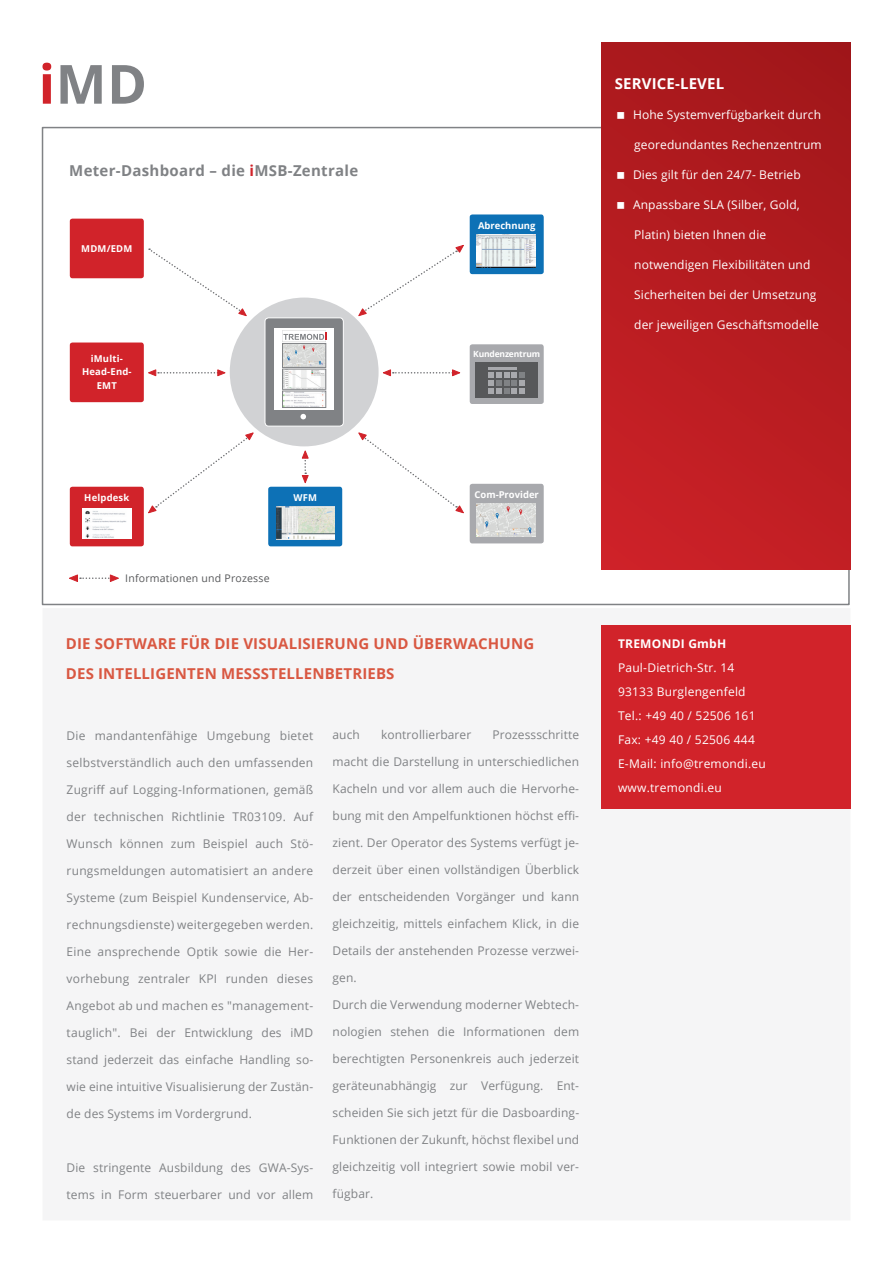
<style>
.page{position:relative;width:893px;height:1263px;background:#fff}
.page>*{position:absolute;margin:0;border:0;box-sizing:border-box;transform-origin:0 0}
.t1{font:700 54px "Open Sans";color:#808285}
.t2{font:700 15px "Open Sans";letter-spacing:.01em;color:#d95842}
.t3{font:700 15px "Open Sans";letter-spacing:.02em;color:#808285}
.t4{font:700 15px "Open Sans";letter-spacing:.01em;color:#fff}
.t5{font:12px "Open Sans";letter-spacing:.01em;color:#808285}
.t6{font:12px "Open Sans";letter-spacing:.01em;color:#fff}
.t7{font:700 12px "Open Sans";letter-spacing:.02em;color:#fff}
.t8{font:10.5px "Open Sans";letter-spacing:.02em;color:#57585a}
.t9{font:700 9.45px/13.5px "Open Sans";letter-spacing:.02em;color:#fff;text-align:center}
.t10{font:700 9.45px "Open Sans";color:#fff}
.t11{font:700 8.55px "Open Sans";letter-spacing:-.02em;color:#fff}
.s1{color:#d1232a}
</style>
<div class="page">
<div style="left:601px;top:43px;width:249px;height:527px;background:linear-gradient(to bottom,#a4181b,#c82026)"></div>
<div style="left:601px;top:625px;width:249px;height:183px;background:#d1232a"></div>
<div style="left:68px;top:217px;width:77px;height:63px;background:#d1232a;border-radius:4px"></div>
<div style="left:67px;top:216px;width:80px;height:65px;border:3px solid #fff;border-radius:4px"></div>
<div style="left:68px;top:341px;width:77px;height:62px;background:#d1232a;border-radius:4px"></div>
<div style="left:67px;top:340px;width:80px;height:65px;border:3px solid #fff;border-radius:4px"></div>
<div style="left:68px;top:485px;width:77px;height:63px;background:#d1232a;border-radius:4px"></div>
<div style="left:67px;top:484px;width:80px;height:65px;border:3px solid #fff;border-radius:4px"></div>
<img style="left:83px;top:508px;width:48px;height:30px">
<div style="left:267px;top:485px;width:77px;height:63px;background:#0d71b6;border-radius:4px"></div>
<div style="left:266px;top:484px;width:79px;height:65px;border:3px solid #fff;border-radius:4px"></div>
<img style="left:276px;top:506px;width:58px;height:33px">
<div style="left:468px;top:213px;width:77px;height:62px;background:#0d71b6;border-radius:4px"></div>
<div style="left:467px;top:212px;width:79px;height:65px;border:3px solid #fff;border-radius:4px"></div>
<img style="left:477px;top:234px;width:59px;height:33px">
<div style="left:468px;top:482px;width:77px;height:63px;background:#a8a9ad;border-radius:4px"></div>
<div style="left:467px;top:481px;width:79px;height:65px;border:3px solid #fff;border-radius:4px"></div>
<img style="left:477px;top:503px;width:59px;height:33px">
<svg style="left:485px;top:521px;width:3px;height:6px"></svg>
<svg style="left:496px;top:513px;width:3px;height:6px"></svg>
<svg style="left:528px;top:527px;width:3px;height:6px"></svg>
<svg style="left:507px;top:506px;width:3px;height:6px"></svg>
<svg style="left:519px;top:509px;width:3px;height:6px"></svg>
<div style="left:468px;top:343px;width:77px;height:62px;background:#a8a9ad;border-radius:4px"></div>
<div style="left:467px;top:342px;width:79px;height:65px;border:3px solid #fff;border-radius:4px"></div>
<div style="left:475px;top:362px;width:63px;height:36px;background:#57585a"></div>
<svg style="left:488px;top:372px;width:37px;height:22px"></svg>
<hr style="left:488px;top:367px;width:29px;height:3px;background:#a8a9ad">
<svg style="left:148px;top:369px;width:78px;height:7px"></svg>
<svg style="left:148px;top:432px;width:106px;height:81px"></svg>
<svg style="left:358px;top:432px;width:106px;height:81px"></svg>
<svg style="left:149px;top:248px;width:98px;height:68px"></svg>
<svg style="left:358px;top:245px;width:106px;height:71px"></svg>
<svg style="left:69px;top:574px;width:50px;height:8px"></svg>
<div style="left:230px;top:298px;width:149px;height:148px;background:#d1d2d4;border-radius:50%"></div>
<div style="left:265px;top:318px;width:78px;height:108px;background:#808285;border-radius:4px"></div>
<div style="left:265px;top:317px;width:79px;height:109px;border:1px solid #fff;border-radius:4px"></div>
<svg style="left:274px;top:328px;width:60px;height:82px;background:#f2f1f1"></svg>
<svg style="left:300px;top:414px;width:6px;height:5px"></svg>
<img style="left:284px;top:371px;width:40px;height:16px">
<div style="left:282px;top:369px;width:44px;height:20px;border:1px solid #808285"></div>
<img style="left:284px;top:393px;width:40px;height:13px">
<div style="left:282px;top:391px;width:44px;height:17px;border:1px solid #808285"></div>
<svg style="left:282px;top:330px;width:44px;height:35px;background:#d5d5d5"></svg>
<svg style="left:302px;top:450px;width:7px;height:34px"></svg>
<svg style="left:383px;top:369px;width:78px;height:7px"></svg>
<svg style="left:617px;top:112px;width:7px;height:7px"></svg>
<svg style="left:617px;top:172px;width:7px;height:7px"></svg>
<svg style="left:617px;top:202px;width:7px;height:7px"></svg>
<p class="t1" style="left:39px;top:46px;width:110px"><span class="s1">i</span>MD</p>
<p class="t3" style="left:69px;top:160px;width:291px">Meter-Dashboard – die <span class="s1">i</span>MSB-Zentrale</p>
<p class="t9" style="left:81px;top:241px;width:53px">MDM/EDM</p>
<p class="t9" style="left:91px;top:351px;width:34px">iMulti-</p>
<p class="t9" style="left:82px;top:365px;width:51px">Head-End-<br>EMT</p>
<p class="t10" style="left:478px;top:219px;width:59px">Abrechnung</p>
<p class="t11" style="left:473px;top:348px;width:69px">Kundenzentrum</p>
<p class="t4" style="left:615px;top:73px;width:111px">SERVICE-LEVEL</p>
<p class="t6" style="left:633px;top:107px;width:189px">Hohe Systemverfügbarkeit durch</p>
<p class="t6" style="left:634px;top:137px;width:189px">georedundantes Rechenzentrum</p>
<p class="t6" style="left:633px;top:167px;width:169px">Dies gilt für den 24/7- Betrieb</p>
<p class="t6" style="left:633px;top:197px;width:168px">Anpassbare SLA (Silber, Gold,</p>
<p class="t6" style="left:634px;top:227px;width:134px">Platin) bieten Ihnen die</p>
<p class="t6" style="left:634px;top:257px;width:178px">notwendigen Flexibilitäten und</p>
<p class="t6" style="left:634px;top:287px;width:184px">Sicherheiten bei der Umsetzung</p>
<p class="t6" style="left:634px;top:317px;width:186px">der jeweiligen Geschäftsmodelle</p>
<p class="t9" style="left:84px;top:491px;width:47px">Helpdesk</p>
<p class="t9" style="left:293px;top:491px;width:25px">WFM</p>
<p class="t8" style="left:125px;top:571px;width:146px">Informationen und Prozesse</p>
<p class="t10" style="left:474px;top:488px;width:66px">Com-Provider</p>
<p class="t2" style="left:66px;top:633px;width:470px">DIE SOFTWARE FÜR DIE VISUALISIERUNG UND ÜBERWACHUNG</p>
<p class="t2" style="left:66px;top:663px;width:330px">DES INTELLIGENTEN MESSSTELLENBETRIEBS</p>
<p class="t5" style="left:67px;top:727px;width:248px">Die mandantenfähige Umgebung bietet</p>
<p class="t5" style="left:67px;top:754px;width:248px">selbstverständlich auch den umfassenden</p>
<p class="t5" style="left:67px;top:781px;width:248px">Zugriff auf Logging-Informationen, gemäß</p>
<p class="t5" style="left:67px;top:808px;width:248px">der technischen Richtlinie TR03109. Auf</p>
<p class="t5" style="left:67px;top:835px;width:248px">Wunsch können zum Beispiel auch Stö-</p>
<p class="t5" style="left:67px;top:862px;width:248px">rungsmeldungen automatisiert an andere</p>
<p class="t5" style="left:67px;top:889px;width:248px">Systeme (zum Beispiel Kundenservice, Ab-</p>
<p class="t5" style="left:67px;top:916px;width:248px">rechnungsdienste) weitergegeben werden.</p>
<p class="t5" style="left:67px;top:943px;width:248px">Eine ansprechende Optik sowie die Her-</p>
<p class="t5" style="left:67px;top:970px;width:248px">vorhebung zentraler KPI runden dieses</p>
<p class="t5" style="left:67px;top:997px;width:248px">Angebot ab und machen es "management-</p>
<p class="t5" style="left:67px;top:1024px;width:248px">tauglich". Bei der Entwicklung des iMD</p>
<p class="t5" style="left:67px;top:1051px;width:248px">stand jederzeit das einfache Handling so-</p>
<p class="t5" style="left:67px;top:1078px;width:248px">wie eine intuitive Visualisierung der Zustän-</p>
<p class="t5" style="left:67px;top:1105px;width:187px">de des Systems im Vordergrund.</p>
<p class="t5" style="left:67px;top:1159px;width:248px">Die stringente Ausbildung des GWA-Sys-</p>
<p class="t5" style="left:67px;top:1186px;width:248px">tems in Form steuerbarer und vor allem</p>
<p class="t5" style="left:333px;top:726px;width:29px">auch</p>
<p class="t5" style="left:381px;top:726px;width:92px">kontrollierbarer</p>
<p class="t5" style="left:492px;top:726px;width:88px">Prozessschritte</p>
<p class="t5" style="left:333px;top:753px;width:248px">macht die Darstellung in unterschiedlichen</p>
<p class="t5" style="left:333px;top:780px;width:248px">Kacheln und vor allem auch die Hervorhe-</p>
<p class="t5" style="left:333px;top:807px;width:248px">bung mit den Ampelfunktionen höchst effi-</p>
<p class="t5" style="left:333px;top:834px;width:248px">zient. Der Operator des Systems verfügt je-</p>
<p class="t5" style="left:333px;top:861px;width:248px">derzeit über einen vollständigen Überblick</p>
<p class="t5" style="left:333px;top:888px;width:248px">der entscheidenden Vorgänger und kann</p>
<p class="t5" style="left:333px;top:915px;width:248px">gleichzeitig, mittels einfachem Klick, in die</p>
<p class="t5" style="left:333px;top:942px;width:248px">Details der anstehenden Prozesse verzwei-</p>
<p class="t5" style="left:333px;top:969px;width:26px">gen.</p>
<p class="t5" style="left:333px;top:996px;width:248px">Durch die Verwendung moderner Webtech-</p>
<p class="t5" style="left:333px;top:1023px;width:248px">nologien stehen die Informationen dem</p>
<p class="t5" style="left:333px;top:1050px;width:248px">berechtigten Personenkreis auch jederzeit</p>
<p class="t5" style="left:333px;top:1077px;width:248px">geräteunabhängig zur Verfügung. Ent-</p>
<p class="t5" style="left:333px;top:1104px;width:248px">scheiden Sie sich jetzt für die Dasboarding-</p>
<p class="t5" style="left:333px;top:1131px;width:248px">Funktionen der Zukunft, höchst flexibel und</p>
<p class="t5" style="left:333px;top:1158px;width:248px">gleichzeitig voll integriert sowie mobil ver-</p>
<p class="t5" style="left:333px;top:1185px;width:42px">fügbar.</p>
<p class="t7" style="left:618px;top:635px;width:110px">TREMONDI GmbH</p>
<p class="t6" style="left:618px;top:659px;width:118px">Paul-Dietrich-Str. 14</p>
<p class="t6" style="left:618px;top:683px;width:129px">93133 Burglengenfeld</p>
<p class="t6" style="left:618px;top:707px;width:139px">Tel.: +49 40 / 52506 161</p>
<p class="t6" style="left:618px;top:731px;width:138px">Fax: +49 40 / 52506 444</p>
<p class="t6" style="left:618px;top:755px;width:149px">E-Mail: info@tremondi.eu</p>
<p class="t6" style="left:618px;top:779px;width:105px">www.tremondi.eu</p>
</div>
